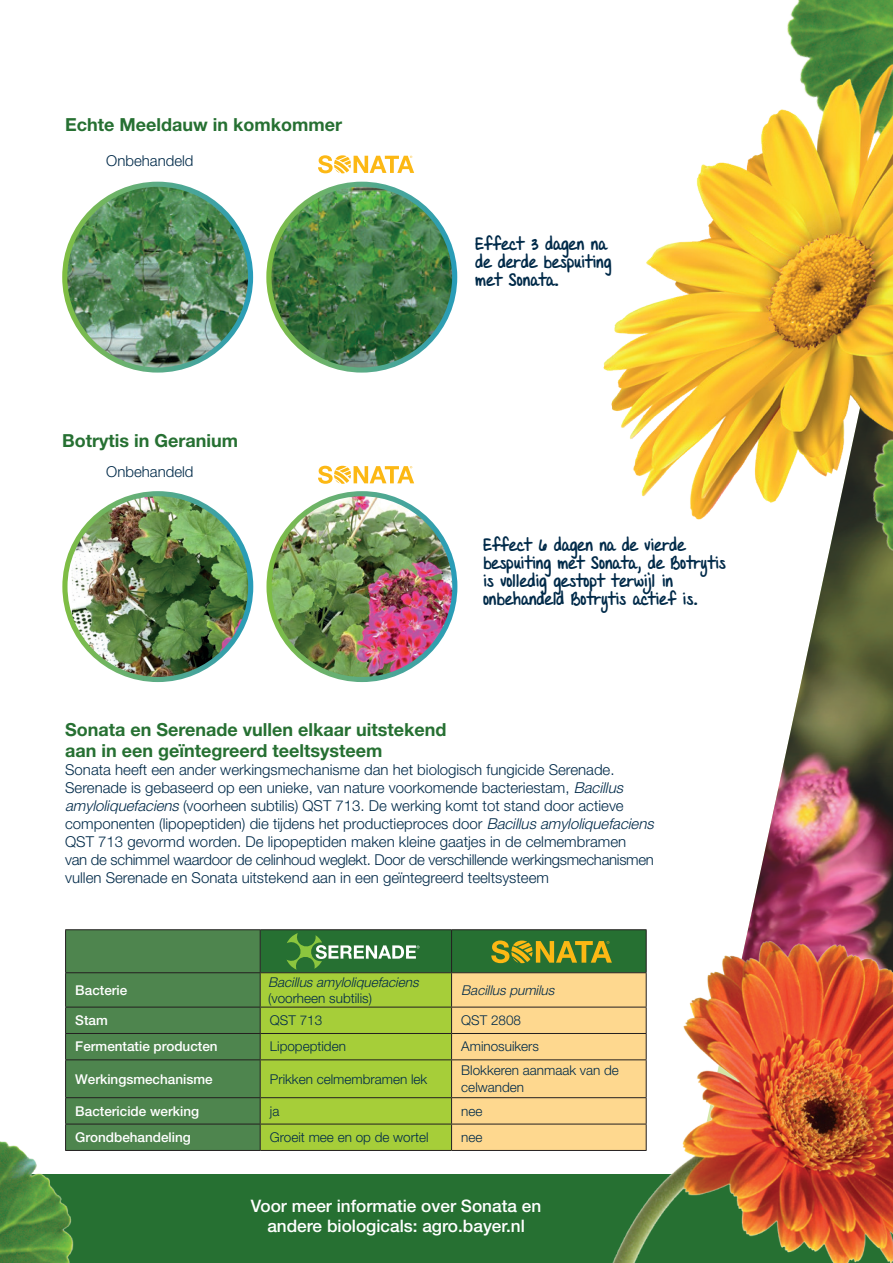
<style>
.page{position:relative;width:893px;height:1263px;background:#fff}
.page>*{position:absolute;margin:0;border:0;box-sizing:border-box;transform-origin:0 0}
.t1{font:700 18px/21.6px "Helvetica Neue LT Std";color:#267032}
.t2{font:500 17.25px/20.7px "Helvetica Neue LT Std";color:#fff;text-align:center}
.t3{font:300 15px/18px "Helvetica Neue LT Std";color:#002a49}
.t4{font:15px/18px "DJB Almost Perfect";color:#002a49}
.t5{font:300 13.5px/16.2px "Helvetica Neue LT Std";color:#002a49}
.t6{font:500 13.5px "Helvetica Neue LT Std";color:#fff}
.t7{font:italic 300 13.5px "Helvetica Neue LT Std";color:#002a49}
.s1{font-style:italic}
</style>
<div class="page">
<img style="left:745px;top:670px;width:148px;height:271px">
<div style="left:0;top:1174px;width:893px;height:89px;background:#267032"></div>
<img style="left:72px;top:494px;width:179px;height:185px">
<div style="left:62px;top:491px;width:191px;height:191px;border:5px solid #fff;border-radius:50%"></div>
<img style="left:269px;top:494px;width:186px;height:185px;border-radius:93px">
<div style="left:266px;top:491px;width:191px;height:191px;border:5px solid #fff;border-radius:50%"></div>
<img style="left:65px;top:184px;width:186px;height:186px;border-radius:93px">
<div style="left:62px;top:182px;width:191px;height:191px;border:5px solid #fff;border-radius:50%"></div>
<img style="left:269px;top:184px;width:186px;height:186px;border-radius:93px">
<div style="left:266px;top:182px;width:191px;height:191px;border:5px solid #fff;border-radius:50%"></div>
<img style="left:612px;top:941px;width:281px;height:322px">
<img style="left:0;top:1141px;width:74px;height:122px">
<img style="left:787px;top:0;width:106px;height:55px">
<img style="left:603px;top:55px;width:290px;height:615px">
<hr style="left:65px;top:929px;width:195px;height:1px;background:#231f20">
<hr style="left:260px;top:929px;width:192px;height:1px;background:#231f20">
<hr style="left:452px;top:929px;width:195px;height:1px;background:#231f20">
<hr style="left:65px;top:1150px;width:195px;height:1px;background:#231f20">
<hr style="left:260px;top:1150px;width:192px;height:1px;background:#231f20">
<hr style="left:452px;top:1150px;width:195px;height:1px;background:#231f20">
<svg style="left:65px;top:930px;width:582px;height:220px;background:#8fa855"></svg>
<svg style="left:318px;top:466px;width:96px;height:18px"></svg>
<svg style="left:318px;top:155px;width:96px;height:18px"></svg>
<p class="t1" style="left:65px;top:113px;width:278px">Echte Meeldauw in komkommer</p>
<p class="t3" style="left:106px;top:151px;width:89px">Onbehandeld</p>
<p class="t1" style="left:62px;top:430px;width:177px">Botrytis in Geranium</p>
<p class="t3" style="left:106px;top:463px;width:89px">Onbehandeld</p>
<p class="t4" style="left:476px;top:236px;width:138px">Effect 3 dagen na de derde bespuiting met Sonata.</p>
<p class="t4" style="left:483px;top:537px;width:244px">Effect 6 dagen na de vierde bespuiting met Sonata, de Botrytis is volledig gestopt terwijl in onbehandeld Botrytis actief is.</p>
<p class="t1" style="left:65px;top:718px;width:383px">Sonata en Serenade vullen elkaar uitstekend aan in een geïntegreerd teeltsysteem</p>
<p class="t3" style="left:65px;top:761px;width:594px">Sonata heeft een ander werkingsmechanisme dan het biologisch fungicide Serenade.<br>Serenade is gebaseerd op een unieke, van nature voorkomende bacteriestam, <span class="s1">Bacillus amyloliquefaciens</span> (voorheen subtilis) QST 713. De werking komt tot stand door actieve componenten (lipopeptiden) die tijdens het productieproces door <span class="s1">Bacillus amyloliquefaciens </span>QST 713 gevormd worden. De lipopeptiden maken kleine gaatjes in de celmembramen<br>van de schimmel waardoor de celinhoud weglekt. Door de verschillende werkingsmechanismen vullen Serenade en Sonata uitstekend aan in een geïntegreerd teeltsysteem</p>
<p class="t6" style="left:75px;top:982px;width:54px">Bacterie</p>
<p class="t7" style="left:268px;top:973px;width:155px">Bacillus amyloliquefaciens</p>
<p class="t5" style="left:268px;top:990px;width:105px">(voorheen subtilis)</p>
<p class="t7" style="left:461px;top:982px;width:98px">Bacillus pumilus</p>
<p class="t6" style="left:75px;top:1012px;width:34px">Stam</p>
<p class="t5" style="left:270px;top:1012px;width:54px">QST 713</p>
<p class="t5" style="left:461px;top:1012px;width:61px">QST 2808</p>
<p class="t6" style="left:75px;top:1038px;width:144px">Fermentatie producten</p>
<p class="t5" style="left:270px;top:1038px;width:78px">Lipopeptiden</p>
<p class="t5" style="left:461px;top:1038px;width:79px">Aminosuikers</p>
<p class="t6" style="left:75px;top:1071px;width:139px">Werkingsmechanisme</p>
<p class="t5" style="left:270px;top:1070px;width:159px">Prikken celmembramen lek</p>
<p class="t5" style="left:461px;top:1062px;width:159px">Blokkeren aanmaak van de celwanden</p>
<p class="t6" style="left:75px;top:1103px;width:125px">Bactericide werking</p>
<p class="t5" style="left:270px;top:1102px;width:11px">ja</p>
<p class="t5" style="left:461px;top:1102px;width:23px">nee</p>
<p class="t6" style="left:75px;top:1129px;width:117px">Grondbehandeling</p>
<p class="t5" style="left:270px;top:1129px;width:160px">Groeit mee en op de wortel</p>
<p class="t5" style="left:461px;top:1129px;width:23px">nee</p>
<p class="t2" style="left:251px;top:1195px;width:292px">Voor meer informatie over Sonata en andere biologicals: agro.bayer.nl</p>
</div>
